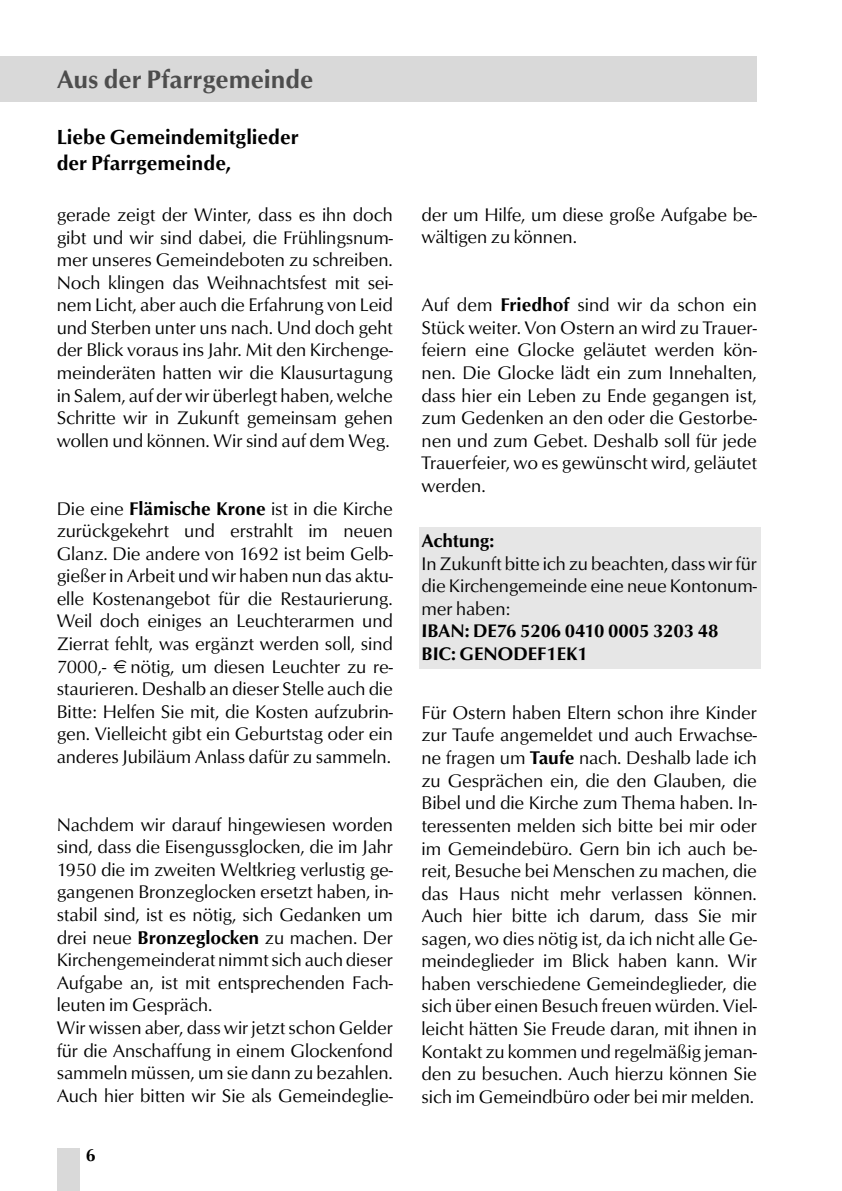
<style>
.page{position:relative;width:842px;height:1191px;background:#fff}
.page>*{position:absolute;margin:0;border:0;box-sizing:border-box;transform-origin:0 0}
.t1{font:500 26px "Optus T";color:#4d4d4d}
.t2{font:500 21px/25.8px "Optus T";color:#000}
.t3{font:18.8px/22.6px "Optus T";letter-spacing:-.005em;color:#000;text-align:justify}
.t4{font:500 18.8px/22.6px "Optus T";letter-spacing:-.005em;color:#000}
.t5{font:500 18px "Optus T";color:#000}
.s1{font-weight:500;font-size:19px}
</style>
<div class="page">
<div style="left:419px;top:527px;width:342px;height:141px;background:#e6e6e6"></div>
<div style="left:0;top:57px;width:757px;height:45px;background:#d9d9d9"></div>
<div style="left:57px;top:1148px;width:22px;height:43px;background:#d9d9d9"></div>
<h1 class="t1" style="left:57px;top:64px;width:258px">Aus der Pfarrgemeinde</h1>
<p class="t2" style="left:57px;top:124px;width:243px">Liebe Gemeindemitglieder der Pfarrgemeinde,</p>
<p class="t3" style="left:57px;top:203px;width:338px">gerade zeigt der Winter, dass es ihn doch gibt und wir sind dabei, die Frühlingsnum&shy;mer unseres Gemeindeboten zu schreiben.<br>Noch klingen das Weihnachtsfest mit sei&shy;nem Licht, aber auch die Erfahrung von Leid und Sterben unter uns nach. Und doch geht der Blick voraus ins Jahr. Mit den Kirchenge&shy;meinderäten hatten wir die Klausurtagung in Salem, auf der wir überlegt haben, welche Schritte wir in Zukunft gemeinsam gehen wollen und können. Wir sind auf dem Weg.</p>
<p class="t3" style="left:57px;top:497px;width:338px">Die eine <span class="s1">Flämische Krone</span> ist in die Kirche zurückgekehrt und erstrahlt im neuen Glanz. Die andere von 1692 ist beim Gelb&shy;gießer in Arbeit und wir haben nun das aktu&shy;elle Kostenangebot für die Restaurierung.<br>Weil doch einiges an Leuchterarmen und Zierrat fehlt, was ergänzt werden soll, sind 7000,-</p>
<p class="t3" style="left:57px;top:655px;width:338px;text-indent:74px">nötig, um diesen Leuchter zu re&shy;staurieren. Deshalb an dieser Stelle auch die Bitte: Helfen Sie mit, die Kosten aufzubrin&shy;gen. Vielleicht gibt ein Geburtstag oder ein anderes Jubiläum Anlass dafür zu sammeln.</p>
<p class="t3" style="left:57px;top:813px;width:338px;text-align:left">Nachdem wir darauf hingewiesen worden sind, dass die Eisengussglocken, die im Jahr 1950 die im zweiten Weltkrieg verlustig ge&shy;gangenen Bronzeglocken ersetzt haben, in&shy;stabil sind, ist es nötig, sich Gedanken um drei neue <span class="s1">Bronzeglocken</span> zu machen. Der Kirchengemeinderat nimmtsich auch dieser Aufgabe an, ist mit entsprechenden Fach&shy;leuten im Gespräch.<br>Wir wissen aber, dass wir jetzt schon Gelder für die Anschaffung in einem Glockenfond sammeln müssen, um sie dann zu bezahlen.<br>Auch hier bitten wir Sie als Gemeindeglie-</p>
<p class="t5" style="left:86px;top:1144px;width:11px">6</p>
<p class="t3" style="left:422px;top:203px;width:337px">der um Hilfe, um diese große Aufgabe be&shy;wältigen zu können.</p>
<p class="t3" style="left:421px;top:293px;width:337px">Auf dem <span class="s1">Friedhof</span> sind wir da schon ein Stück weiter. Von Ostern an wird zu Trauer&shy;feiern eine Glocke geläutet werden kön&shy;nen. Die Glocke lädt ein zum Innehalten, dass hier ein Leben zu Ende gegangen ist, zum Gedenken an den oder die Gestorbe&shy;nen und zum Gebet. Deshalb soll für jede Trauerfeier, wo es gewünscht wird, geläutet werden.</p>
<p class="t4" style="left:421px;top:529px;width:74px">Achtung:</p>
<p class="t3" style="left:421px;top:552px;width:337px">In Zukunft bitte ich zu beachten, dass wir für die Kirchengemeinde eine neue Kontonum&shy;mer haben:</p>
<p class="t4" style="left:421px;top:619px;width:298px">IBAN: DE76 5206 0410 0005 3203 48<br>BIC: GENODEF1EK1</p>
<p class="t3" style="left:421px;top:701px;width:337px">Für Ostern haben Eltern schon ihre Kinder zur Taufe angemeldet und auch Erwachse&shy;ne fragen um <span class="s1">Taufe</span> nach. Deshalb lade ich zu Gesprächen ein, die den Glauben, die Bibel und die Kirche zum Thema haben. In&shy;teressenten melden sich bitte bei mir oder im Gemeindebüro. Gern bin ich auch be&shy;reit, Besuche bei Menschen zu machen, die das Haus nicht mehr verlassen können.<br>Auch hier bitte ich darum, dass Sie mir sagen, wo dies nötig ist, da ich nicht alle Ge&shy;meindeglieder im Blick haben kann. Wir haben verschiedene Gemeindeglieder, die sich über einen Besuch freuen würden. Viel&shy;leicht hätten Sie Freude daran, mit ihnen in Kontakt zu kommen und regelmäßig jeman&shy;den zu besuchen. Auch hierzu können Sie sich im Gemeindbüro oder bei mir melden.</p>
</div>
